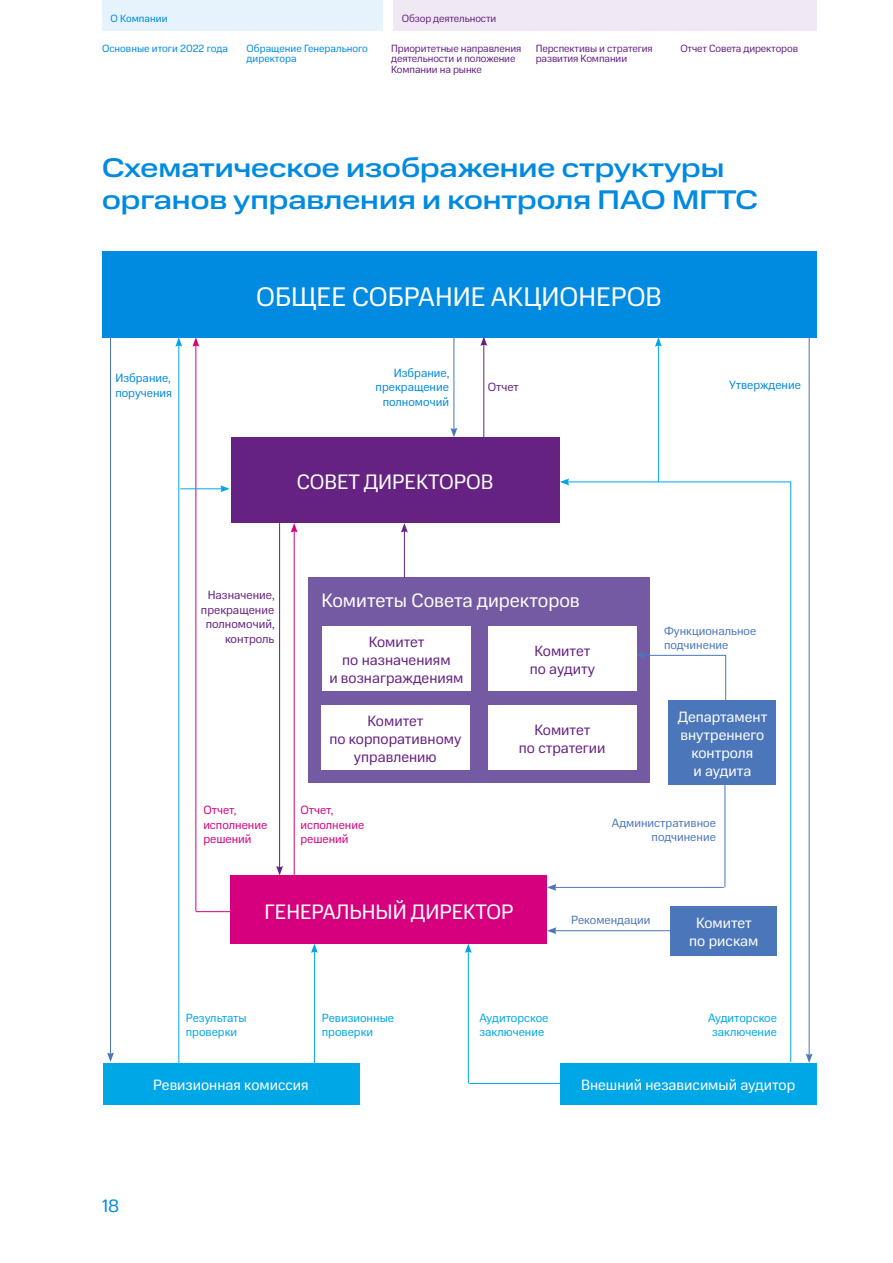
<style>
.page{position:relative;width:893px;height:1263px;background:#fff}
.page>*{position:absolute;margin:0;border:0;box-sizing:border-box;transform-origin:0 0}
.t1{font:500 27px/32.4px "MTS Wide";color:#008ae0}
.t2{font:27px "MTS Compact";color:#fff}
.t3{font:21px "MTS Compact";color:#fff}
.t4{font:19.5px "MTS Compact";color:#fff}
.t5{font:18px "MTS Compact";color:#008ae0}
.t6{font:15px/18px "MTS Compact";color:#652282;text-align:center}
.t7{font:15px/18px "MTS Compact";color:#fff;text-align:center}
.t8{font:12px/14.4px "MTS Compact";color:#00a7e7}
.t9{font:12px/14.4px "MTS Compact";color:#4b76ba}
.t10{font:12px/14.4px "MTS Compact";color:#008ae0;text-align:right}
.t11{font:12px/14.4px "MTS Compact";color:#d6007e}
.t12{font:12px/14.4px "MTS Compact";color:#652282;text-align:right}
.t13{font:10.5px/10.5px "MTS Compact";letter-spacing:-.01em;color:#652282}
.t14{font:10.5px/10.5px "MTS Compact";color:#008ae0}
</style>
<div class="page">
<div style="left:230px;top:875px;width:317px;height:68px;background:#d6007e"></div>
<div style="left:102px;top:251px;width:714px;height:86px;background:#008ae0"></div>
<div style="left:560px;top:1063px;width:257px;height:41px;background:#00a7e7"></div>
<div style="left:671px;top:906px;width:106px;height:49px;background:#4b76ba"></div>
<div style="left:669px;top:701px;width:107px;height:84px;background:#4b76ba"></div>
<div style="left:103px;top:1063px;width:256px;height:41px;background:#00a7e7"></div>
<div style="left:231px;top:437px;width:328px;height:86px;background:#652282"></div>
<div style="left:309px;top:577px;width:341px;height:206px;background:#735aa3"></div>
<hr style="left:454px;top:336px;width:1px;height:94px;background:#4b76ba">
<svg style="left:450px;top:428px;width:7px;height:9px"></svg>
<hr style="left:110px;top:336px;width:1px;height:719px;background:#4b76ba">
<svg style="left:107px;top:1052px;width:7px;height:10px"></svg>
<hr style="left:809px;top:336px;width:1px;height:720px;background:#4b76ba">
<svg style="left:806px;top:1053px;width:7px;height:10px"></svg>
<hr style="left:483px;top:343px;width:1px;height:94px;background:#652282">
<svg style="left:480px;top:336px;width:7px;height:10px"></svg>
<hr style="left:468px;top:950px;width:1px;height:133px;background:#00a7e7">
<svg style="left:465px;top:943px;width:7px;height:10px"></svg>
<hr style="left:314px;top:950px;width:1px;height:113px;background:#00a7e7">
<svg style="left:311px;top:943px;width:7px;height:10px"></svg>
<hr style="left:279px;top:523px;width:1px;height:345px;background:#652282">
<svg style="left:276px;top:866px;width:7px;height:9px"></svg>
<hr style="left:196px;top:911px;width:37px;height:1px;background:#d6007e">
<hr style="left:178px;top:344px;width:1px;height:719px;background:#00a7e7">
<svg style="left:175px;top:337px;width:7px;height:10px"></svg>
<hr style="left:195px;top:344px;width:1px;height:567px;background:#d6007e">
<svg style="left:192px;top:337px;width:7px;height:10px"></svg>
<hr style="left:294px;top:530px;width:1px;height:345px;background:#d6007e">
<svg style="left:291px;top:523px;width:7px;height:9px"></svg>
<hr style="left:404px;top:530px;width:1px;height:48px;background:#652282">
<svg style="left:401px;top:523px;width:7px;height:9px"></svg>
<hr style="left:567px;top:481px;width:224px;height:1px;background:#00a7e7">
<svg style="left:560px;top:478px;width:9px;height:7px"></svg>
<hr style="left:643px;top:655px;width:83px;height:1px;background:#4b76ba">
<svg style="left:636px;top:652px;width:9px;height:7px"></svg>
<hr style="left:554px;top:887px;width:170px;height:1px;background:#4b76ba">
<svg style="left:547px;top:884px;width:9px;height:7px"></svg>
<hr style="left:554px;top:930px;width:121px;height:1px;background:#4b76ba">
<svg style="left:547px;top:927px;width:9px;height:7px"></svg>
<hr style="left:658px;top:344px;width:1px;height:138px;background:#00a7e7">
<svg style="left:655px;top:337px;width:7px;height:10px"></svg>
<hr style="left:790px;top:482px;width:1px;height:580px;background:#00a7e7">
<hr style="left:725px;top:655px;width:1px;height:48px;background:#4b76ba">
<hr style="left:725px;top:784px;width:1px;height:103px;background:#4b76ba">
<div style="left:321px;top:705px;width:148px;height:65px;background:#fff"></div>
<div style="left:488px;top:626px;width:148px;height:65px;background:#fff"></div>
<div style="left:322px;top:626px;width:148px;height:65px;background:#fff"></div>
<div style="left:488px;top:705px;width:148px;height:65px;background:#fff"></div>
<hr style="left:180px;top:488px;width:43px;height:1px;background:#00a7e7">
<svg style="left:220px;top:485px;width:10px;height:7px"></svg>
<hr style="left:469px;top:1083px;width:91px;height:1px;background:#00a7e7">
<div style="left:102px;top:0;width:281px;height:30px;background:#e6f3fc"></div>
<div style="left:393px;top:0;width:423px;height:31px;background:#f0e9f3"></div>
<p class="t14" style="left:111px;top:13px;width:58px">О Компании</p>
<p class="t13" style="left:402px;top:13px;width:96px">Обзор деятельности</p>
<p class="t14" style="left:102px;top:43px;width:127px">Основные итоги 2022 года</p>
<p class="t14" style="left:247px;top:43px;width:123px">Обращение Генерального директора</p>
<p class="t13" style="left:391px;top:43px;width:132px">Приоритетные направления деятельности и положение<br>Компании на рынке</p>
<p class="t13" style="left:536px;top:43px;width:119px">Перспективы и стратегия развития Компании</p>
<p class="t13" style="left:680px;top:43px;width:119px">Отчет Совета директоров</p>
<h1 class="t1" style="left:102px;top:151px;width:657px">Схематическое изображение структуры органов управления и контроля ПАО МГТС</h1>
<p class="t10" style="left:115px;top:371px;width:58px;text-align:left">Избрание, поручения</p>
<h1 class="t2" style="left:256px;top:282px;width:407px">ОБЩЕЕ СОБРАНИЕ АКЦИОНЕРОВ</h1>
<p class="t10" style="left:376px;top:365px;width:75px">Избрание, прекращение полномочий</p>
<p class="t12" style="left:488px;top:379px;width:33px">Отчет</p>
<h2 class="t3" style="left:297px;top:470px;width:198px">СОВЕТ ДИРЕКТОРОВ</h2>
<p class="t10" style="left:729px;top:378px;width:73px">Утверждение</p>
<p class="t12" style="left:201px;top:588px;width:75px">Назначение, прекращение полномочий, контроль</p>
<h3 class="t4" style="left:321px;top:589px;width:260px">Комитеты Совета директоров</h3>
<h3 class="t6" style="left:329px;top:633px;width:136px">Комитет<br>по назначениям<br>и вознаграждениям</h3>
<h3 class="t6" style="left:329px;top:712px;width:133px">Комитет<br>по корпоративному управлению</h3>
<h3 class="t6" style="left:530px;top:642px;width:67px">Комитет по аудиту</h3>
<h3 class="t6" style="left:519px;top:721px;width:88px">Комитет<br>по стратегии</h3>
<p class="t9" style="left:664px;top:623px;width:94px">Функциональное подчинение</p>
<h3 class="t7" style="left:678px;top:708px;width:91px">Департамент внутреннего контроля<br>и аудита</h3>
<p class="t11" style="left:203px;top:803px;width:65px">Отчет, исполнение решений</p>
<p class="t11" style="left:300px;top:803px;width:65px">Отчет, исполнение решений</p>
<h2 class="t3" style="left:265px;top:900px;width:250px">ГЕНЕРАЛЬНЫЙ ДИРЕКТОР</h2>
<p class="t9" style="left:612px;top:815px;width:105px;text-align:right">Административное подчинение</p>
<p class="t9" style="left:571px;top:913px;width:81px">Рекомендации</p>
<h3 class="t7" style="left:689px;top:914px;width:71px">Комитет по рискам</h3>
<p class="t8" style="left:186px;top:1010px;width:62px">Результаты проверки</p>
<p class="t8" style="left:322px;top:1010px;width:74px">Ревизионные проверки</p>
<p class="t8" style="left:479px;top:1010px;width:70px">Аудиторское заключение</p>
<p class="t8" style="left:708px;top:1010px;width:70px;text-align:center">Аудиторское заключение</p>
<h3 class="t7" style="left:153px;top:1076px;width:157px">Ревизионная комиссия</h3>
<h3 class="t5" style="left:102px;top:1196px;width:19px">18</h3>
<h3 class="t7" style="left:581px;top:1076px;width:216px">Внешний независимый аудитор</h3>
</div>
